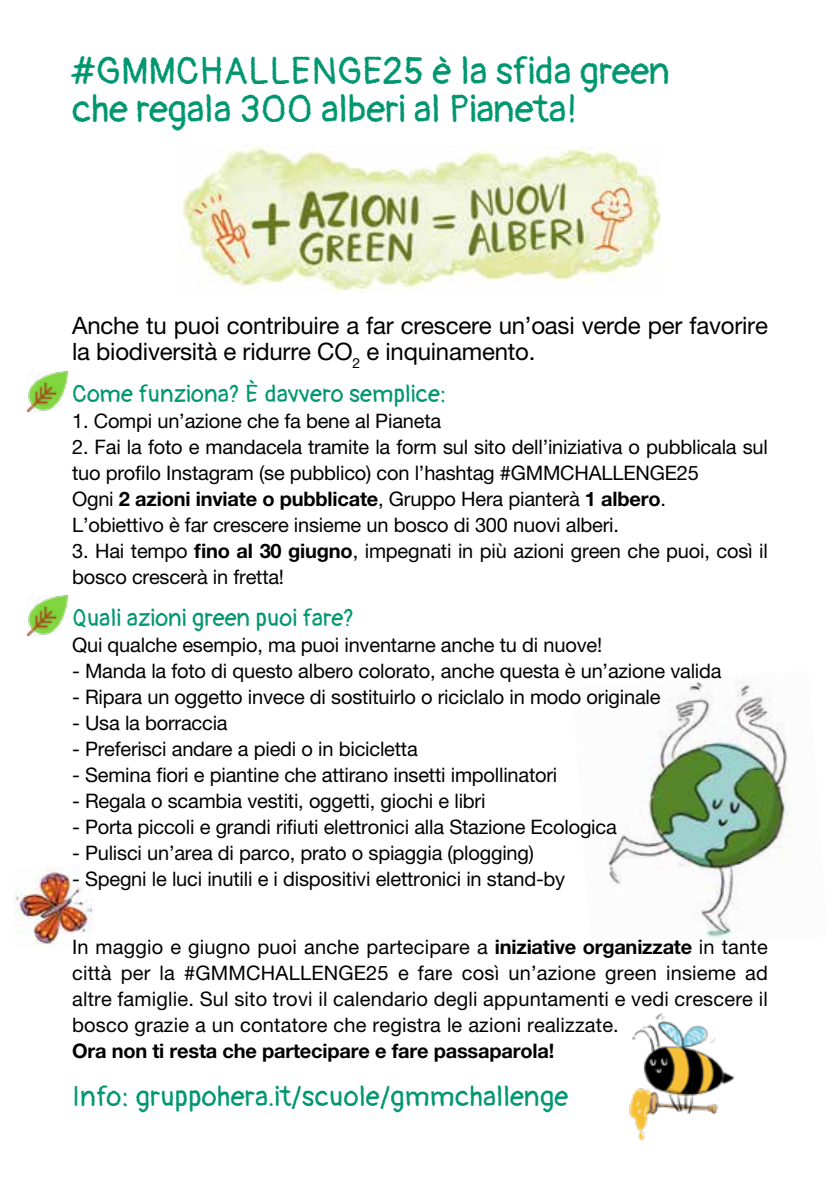
<style>
.page{position:relative;width:840px;height:1191px;background:#fff}
.page>*{position:absolute;margin:0;border:0;box-sizing:border-box;transform-origin:0 0}
.t1{font:38px/38px "Pangolin";color:#009770}
.t2{font:28px "Pangolin";letter-spacing:.01em;color:#009770}
.t3{font:24px/26px "Helvetica Neue LT Pro";letter-spacing:-.01em;color:#000}
.t4{font:24px "Pangolin";letter-spacing:.01em;color:#009770}
.t5{font:20px/26px "Helvetica Neue LT Pro";letter-spacing:-.01em;color:#000}
.t6{font:700 20px "Helvetica Neue LT Pro";letter-spacing:-.01em;color:#000}
.s1{font-weight:700}
</style>
<div class="page">
<img style="left:15px;top:866px;width:78px;height:82px">
<img style="left:608px;top:679px;width:184px;height:262px">
<img style="left:28px;top:371px;width:40px;height:40px">
<img style="left:28px;top:595px;width:40px;height:40px">
<img style="left:629px;top:1013px;width:106px;height:128px">
<img style="left:182px;top:145px;width:479px;height:147px">
<h1 class="t1" style="left:72px;top:46px;width:599px">#GMMCHALLENGE25 è la sfida green che regala 300 alberi al Pianeta!</h1>
<p class="t3" style="left:72px;top:312px;width:697px">Anche tu puoi contribuire a far crescere un’oasi verde per favorire la biodiversità e ridurre CO<sub>2</sub> e inquinamento.</p>
<p class="t4" style="left:72px;top:372px;width:376px">Come funziona? È davvero semplice:</p>
<p class="t5" style="left:72px;top:407px;width:370px">1. Compi un’azione che fa bene al Pianeta</p>
<p class="t5" style="left:72px;top:433px;width:697px">2. Fai la foto e mandacela tramite la form sul sito dell’iniziativa o pubblicala sul tuo profilo Instagram (se pubblico) con l’hashtag #GMMCHALLENGE25<br>Ogni <span class="s1">2 azioni inviate o pubblicate</span>, Gruppo Hera pianterà <span class="s1">1 albero</span>.<br>L’obiettivo è far crescere insieme un bosco di 300 nuovi alberi.</p>
<p class="t5" style="left:72px;top:537px;width:697px">3. Hai tempo <span class="s1">fino al 30 giugno</span>, impegnati in più azioni green che puoi, così il bosco crescerà in fretta!</p>
<p class="t4" style="left:72px;top:596px;width:283px">Quali azioni green puoi fare?</p>
<p class="t5" style="left:72px;top:631px;width:531px">Qui qualche esempio, ma puoi inventarne anche tu di nuove!</p>
<p class="t5" style="left:72px;top:657px;width:650px">- Manda la foto di questo albero colorato, anche questa è un’azione valida</p>
<p class="t5" style="left:72px;top:683px;width:589px">- Ripara un oggetto invece di sostituirlo o riciclalo in modo originale</p>
<p class="t5" style="left:72px;top:709px;width:157px">- Usa la borraccia</p>
<p class="t5" style="left:72px;top:735px;width:347px">- Preferisci andare a piedi o in bicicletta</p>
<p class="t5" style="left:72px;top:761px;width:486px">- Semina fiori e piantine che attirano insetti impollinatori</p>
<p class="t5" style="left:72px;top:787px;width:414px">- Regala o scambia vestiti, oggetti, giochi e libri</p>
<p class="t5" style="left:72px;top:813px;width:546px">- Porta piccoli e grandi rifiuti elettronici alla Stazione Ecologica</p>
<p class="t5" style="left:72px;top:839px;width:463px">- Pulisci un’area di parco, prato o spiaggia (plogging)</p>
<p class="t5" style="left:72px;top:865px;width:494px">- Spegni le luci inutili e i dispositivi elettronici in stand-by</p>
<p class="t5" style="left:72px;top:933px;width:697px;text-align:justify">In maggio e giugno puoi anche partecipare a <span class="s1">iniziative organizzate</span> in tante città per la #GMMCHALLENGE25 e fare così un’azione green insieme ad altre famiglie. Sul sito trovi il calendario degli appuntamenti e vedi crescere il bosco grazie a un contatore che registra le azioni realizzate.</p>
<p class="t6" style="left:72px;top:1038px;width:483px">Ora non ti resta che partecipare e fare passaparola!</p>
<h2 class="t2" style="left:72px;top:1070px;width:497px">Info: gruppohera.it/scuole/gmmchallenge</h2>
</div>
